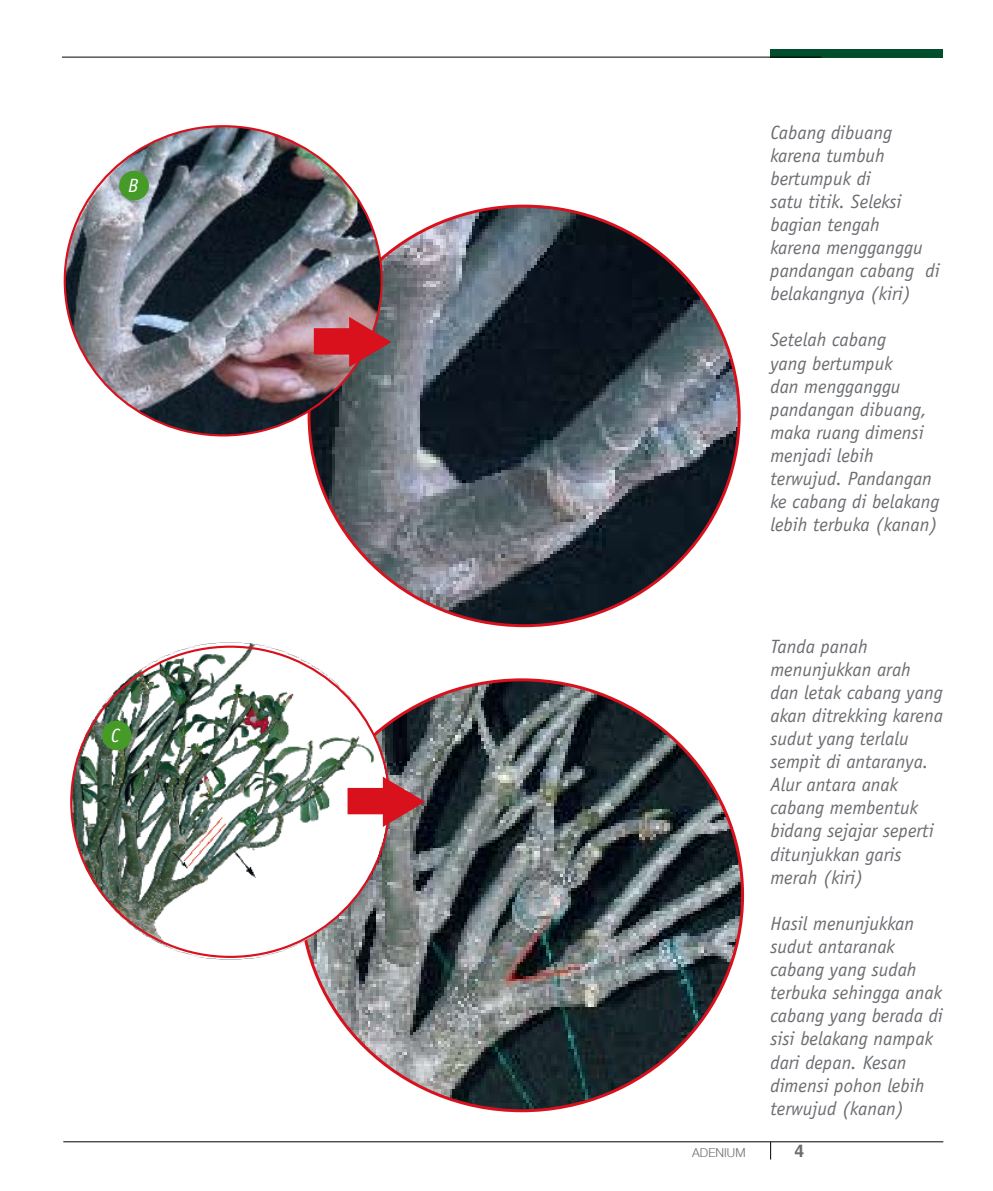
<style>
.page{position:relative;width:993px;height:1191px;background:#fff}
.page>*{position:absolute;margin:0;border:0;box-sizing:border-box;transform-origin:0 0}
.t1{font:italic 19.25px/23.1px "Officina Sans";color:#6b6d71}
.t2{font:italic 19.25px "Officina Sans";color:#fff}
.t3{font:700 17.5px "Helvetica";color:#6b6d71}
.t4{font:300 12.25px "Helvetica Neue";color:#6b6d71}
</style>
<div class="page">
<div style="left:770px;top:49px;width:173px;height:8px;background:#004e2b"></div>
<hr style="left:62px;top:57px;width:759px;height:1px;background:#000">
<hr style="left:63px;top:1141px;width:880px;height:1px;background:#000">
<svg style="left:770px;top:1142px;width:1px;height:17px"></svg>
<img style="left:311px;top:206px;width:428px;height:419px">
<img style="left:312px;top:680px;width:430px;height:430px">
<img style="left:70px;top:642px;width:323px;height:325px">
<svg style="left:347px;top:776px;width:78px;height:51px"></svg>
<img style="left:65px;top:126px;width:316px;height:309px">
<svg style="left:314px;top:317px;width:77px;height:50px;background:#b3444c"></svg>
<div style="left:119px;top:171px;width:30px;height:29px;background:#469b28;border-radius:50%"></div>
<div style="left:102px;top:720px;width:29px;height:30px;background:#469b28;border-radius:50%"></div>
<p class="t2" style="left:128px;top:174px;width:12px">B</p>
<p class="t2" style="left:111px;top:724px;width:10px">C</p>
<p class="t1" style="left:770px;top:120px;width:171px">Cabang dibuang karena tumbuh bertumpuk di<br>satu titik. Seleksi bagian tengah<br>karena mengganggu pandangan cabang di belakangnya (kiri)</p>
<p class="t1" style="left:770px;top:328px;width:170px">Setelah cabang<br>yang bertumpuk<br>dan mengganggu pandangan dibuang, maka ruang dimensi menjadi lebih terwujud. Pandangan ke cabang di belakang lebih terbuka (kanan)</p>
<p class="t4" style="left:692px;top:1144px;width:55px">ADENIUM</p>
<p class="t1" style="left:770px;top:634px;width:174px">Tanda panah menunjukkan arah dan letak cabang yang akan ditrekking karena sudut yang terlalu sempit di antaranya.<br>Alur antara anak cabang membentuk bidang sejajar seperti ditunjukkan garis merah (kiri)</p>
<p class="t1" style="left:770px;top:912px;width:174px">Hasil menunjukkan sudut antaranak cabang yang sudah terbuka sehingga anak cabang yang berada di sisi belakang nampak dari depan. Kesan dimensi pohon lebih terwujud (kanan)</p>
<p class="t3" style="left:794px;top:1136px;width:11px">4</p>
</div>
